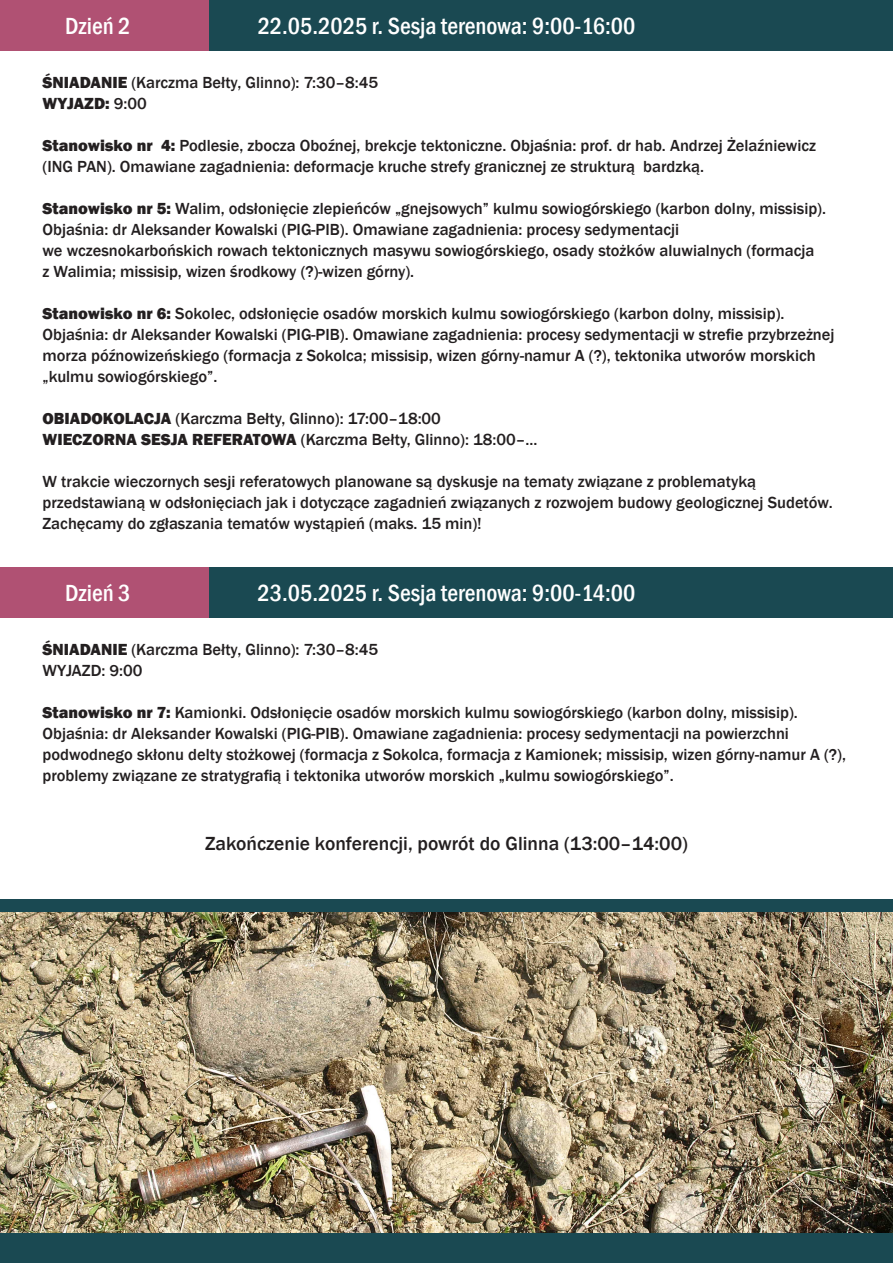
<style>
.page{position:relative;width:893px;height:1263px;background:#fff}
.page>*{position:absolute;margin:0;border:0;box-sizing:border-box;transform-origin:0 0}
.nagłówek{font:500 condensed 24px "Franklin Gothic";color:#fff}
.tekst{font:500 19.5px "Franklin Gothic";color:#231f20}
.tekst-2{font:500 16.5px/21px "Franklin Gothic";color:#231f20}
.bold{font:800 16.5px "Franklin Gothic";color:#231f20}
.s1{font-weight:800}
.s2{font-weight:500}
</style>
<div class="page">
<div style="left:0;top:0;width:893px;height:51px;background:#1a4952"></div>
<div style="left:0;top:0;width:208px;height:51px;background:#b05173"></div>
<div style="left:0;top:567px;width:893px;height:51px;background:#1a4952"></div>
<div style="left:0;top:567px;width:208px;height:51px;background:#b05173"></div>
<img style="left:0;top:911px;width:893px;height:322px">
<div style="left:0;top:899px;width:893px;height:12px;background:#1a4952"></div>
<div style="left:0;top:1233px;width:893px;height:30px;background:#1a4952"></div>
<p class="nagłówek" style="left:65px;top:10px;width:67px">Dzień 2</p>
<p class="nagłówek" style="left:258px;top:10px;width:379px">22.05.2025 r. Sesja terenowa: 9:00-16:00</p>
<p class="tekst-2" style="left:43px;top:72px;width:337px"><span class="s1">ŚNIADANIE</span> (Karczma Bełty, Glinno): 7:30–8:45</p>
<p class="bold" style="left:43px;top:93px;width:106px">WYJAZD: <span class="s2">9:00</span></p>
<p class="tekst-2" style="left:43px;top:135px;width:775px"><span class="s1">Stanowisko nr 4:</span> Podlesie, zbocza Oboźnej, brekcje tektoniczne. Objaśnia: prof. dr hab. Andrzej Żelaźniewicz (ING PAN). Omawiane zagadnienia: deformacje kruche strefy granicznej ze strukturą bardzką.</p>
<p class="tekst-2" style="left:43px;top:198px;width:785px"><span class="s1">Stanowisko nr 5:</span> Walim, odsłonięcie zlepieńców „gnejsowych” kulmu sowiogórskiego (karbon dolny, missisip).<br>Objaśnia: dr Aleksander Kowalski (PIG-PIB). Omawiane zagadnienia: procesy sedymentacji<br>we wczesnokarbońskich rowach tektonicznych masywu sowiogórskiego, osady stożków aluwialnych (formacja<br>z Walimia; missisip, wizen środkowy (?)-wizen górny).</p>
<p class="tekst-2" style="left:43px;top:303px;width:794px"><span class="s1">Stanowisko nr 6:</span> Sokolec, odsłonięcie osadów morskich kulmu sowiogórskiego (karbon dolny, missisip).<br>Objaśnia: dr Aleksander Kowalski (PIG-PIB). Omawiane zagadnienia: procesy sedymentacji w strefie przybrzeżnej morza późnowizeńskiego (formacja z Sokolca; missisip, wizen górny-namur A (?), tektonika utworów morskich „kulmu sowiogórskiego”.</p>
<p class="tekst-2" style="left:43px;top:408px;width:400px"><span class="s1">OBIADOKOLACJA</span> (Karczma Bełty, Glinno): 17:00–18:00</p>
<p class="tekst-2" style="left:43px;top:429px;width:497px"><span class="s1">WIECZORNA SESJA REFERATOWA</span> (Karczma Bełty, Glinno): 18:00–...</p>
<p class="tekst-2" style="left:43px;top:471px;width:792px">W trakcie wieczornych sesji referatowych planowane są dyskusje na tematy związane z problematyką przedstawianą w odsłonięciach jak i dotyczące zagadnień związanych z rozwojem budowy geologicznej Sudetów.<br>Zachęcamy do zgłaszania tematów wystąpień (maks. 15 min)!</p>
<p class="nagłówek" style="left:65px;top:577px;width:67px">Dzień 3</p>
<p class="nagłówek" style="left:258px;top:577px;width:379px">23.05.2025 r. Sesja terenowa: 9:00-14:00</p>
<p class="tekst-2" style="left:43px;top:639px;width:337px"><span class="s1">ŚNIADANIE</span> (Karczma Bełty, Glinno): 7:30–8:45</p>
<p class="tekst-2" style="left:43px;top:660px;width:102px">WYJAZD: 9:00</p>
<p class="tekst-2" style="left:43px;top:702px;width:805px"><span class="s1">Stanowisko nr 7:</span> Kamionki. Odsłonięcie osadów morskich kulmu sowiogórskiego (karbon dolny, missisip).<br>Objaśnia: dr Aleksander Kowalski (PIG-PIB). Omawiane zagadnienia: procesy sedymentacji na powierzchni podwodnego skłonu delty stożkowej (formacja z Sokolca, formacja z Kamionek; missisip, wizen górny-namur A (?), problemy związane ze stratygrafią i tektonika utworów morskich „kulmu sowiogórskiego”.</p>
<p class="tekst" style="left:205px;top:831px;width:484px">Zakończenie konferencji, powrót do Glinna (13:00–14:00)</p>
</div>
